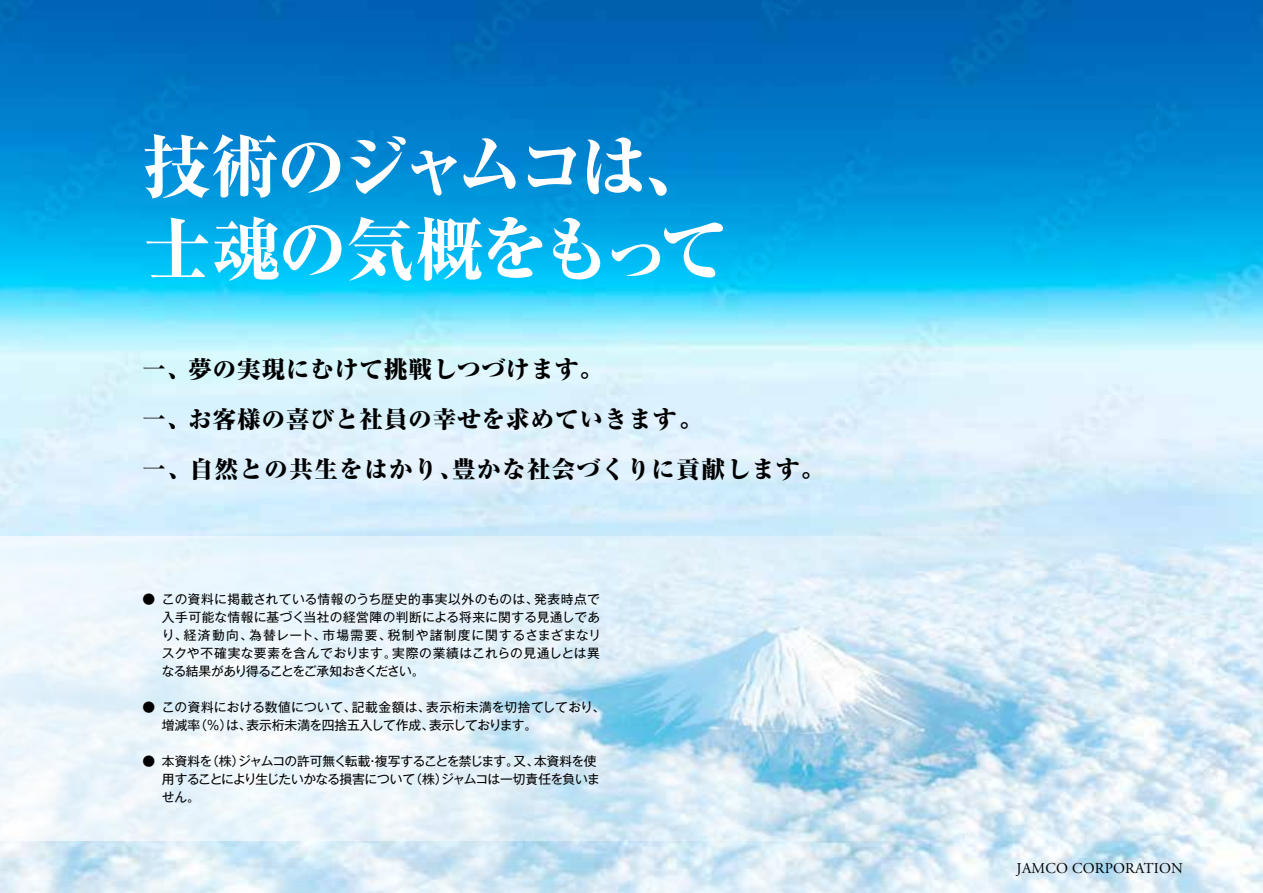
<style>
.page{position:relative;width:1263px;height:893px;background:#fff}
.page>*{position:absolute;margin:0;border:0;box-sizing:border-box;transform-origin:0 0}
.t1{font:800 69px/82.5px "Ryumin Pro";letter-spacing:-.08em;color:#fff}
.t2{font:800 expanded 23.55px "Ryumin Pro";letter-spacing:.04em;color:#000}
.t3{font:800 expanded 23.55px "Ryumin Pro";letter-spacing:.06em;color:#000}
.t4{font:15px "Adobe Garamond Pro";letter-spacing:.015em;color:#000}
.t5{font:12.75px "Gothic MB101 Pro";color:#000}
.t6{font:12.75px/18px "Gothic MB101 Pro";letter-spacing:.03em;color:#000;text-align:right}
.t7{font:12.75px/18px "Gothic MB101 Pro";letter-spacing:-.02em;color:#000}
.t8{font:12.75px/18px "Gothic MB101 Pro";letter-spacing:-.05em;color:#000}
.t9{font:12.75px "Gothic MB101 Pro";letter-spacing:.04em;color:#000}
.t10{font:12.75px "Gothic MB101 Pro";letter-spacing:-.06em;color:#000}
.t11{font:12.75px "Gothic MB101 Pro";letter-spacing:.05em;color:#000}
.t12{font:12.75px "Gothic MB101 Pro";letter-spacing:-.065em;color:#000}
</style>
<div class="page">
<img style="left:0;top:0;width:1263px;height:893px">
<svg style="left:0;top:536px;width:1263px;height:304px;fill:#e3f1fa"></svg>
<h1 class="t1" style="left:142px;top:120px;width:587px">技術のジャムコは、士魂の気概をもって</h1>
<h2 class="t2" style="left:142px;top:350px;width:462px">一、夢の実現にむけて挑戦しつづけます。</h2>
<h2 class="t2" style="left:142px;top:400px;width:562px">一、お客様の喜びと社員の幸せを求めていきます。</h2>
<h2 class="t3" style="left:452px;top:450px;width:374px">豊かな社会づくりに貢献します。</h2>
<h2 class="t3" style="left:142px;top:450px;width:322px">一、自然との共生をはかり、</h2>
<p class="t5" style="left:142px;top:589px;width:14px">●</p>
<p class="t9" style="left:162px;top:589px;width:378px">この資料に掲載されている情報のうち歴史的事実以外のものは、</p>
<p class="t5" style="left:534px;top:589px;width:68px">発表時点で</p>
<p class="t6" style="left:162px;top:607px;width:441px">入手可能な情報に基づく当社の経営陣の判断による将来に関する見通しであ税制や諸制度に関するさまざまなリ</p>
<p class="t5" style="left:184px;top:625px;width:71px">経済動向、</p>
<p class="t5" style="left:249px;top:625px;width:79px">為替レート、</p>
<p class="t5" style="left:322px;top:625px;width:71px">市場需要、</p>
<p class="t5" style="left:162px;top:625px;width:27px">り、</p>
<p class="t11" style="left:392px;top:643px;width:209px">実際の業績はこれらの見通しとは異</p>
<p class="t7" style="left:162px;top:643px;width:264px">スクや不確実な要素を含んでおります。<br>なる結果があり得ることをご承知おきください。</p>
<p class="t5" style="left:142px;top:697px;width:14px">●</p>
<p class="t5" style="left:162px;top:697px;width:196px">この資料における数値について、</p>
<p class="t6" style="left:426px;top:697px;width:181px">表示桁未満を切捨てしており、</p>
<p class="t5" style="left:352px;top:697px;width:80px">記載金額は、</p>
<p class="t5" style="left:195px;top:715px;width:58px">（％は）、</p>
<p class="t5" style="left:246px;top:715px;width:189px">表示桁未満を四捨五入して作成、</p>
<p class="t5" style="left:162px;top:715px;width:40px">増減率</p>
<p class="t12" style="left:429px;top:715px;width:110px">表示しております。</p>
<p class="t10" style="left:238px;top:751px;width:303px">ジャムコの許可無く転載複写することを禁じます又。、</p>
<p class="t5" style="left:206px;top:751px;width:40px">（株）</p>
<p class="t5" style="left:162px;top:751px;width:52px">本資料を</p>
<p class="t5" style="left:534px;top:751px;width:64px">本資料を使</p>
<p class="t5" style="left:142px;top:751px;width:14px">●</p>
<p class="t5" style="left:366px;top:751px;width:14px">・</p>
<p class="t8" style="left:441px;top:769px;width:160px">ジャムコは一切責任を負いま</p>
<p class="t5" style="left:409px;top:769px;width:40px">（株）</p>
<p class="t8" style="left:162px;top:769px;width:255px">用することにより生じたいかなる損害についてせん。</p>
<p class="t4" style="left:1017px;top:859px;width:168px">JAMCO CORPORATION</p>
</div>
